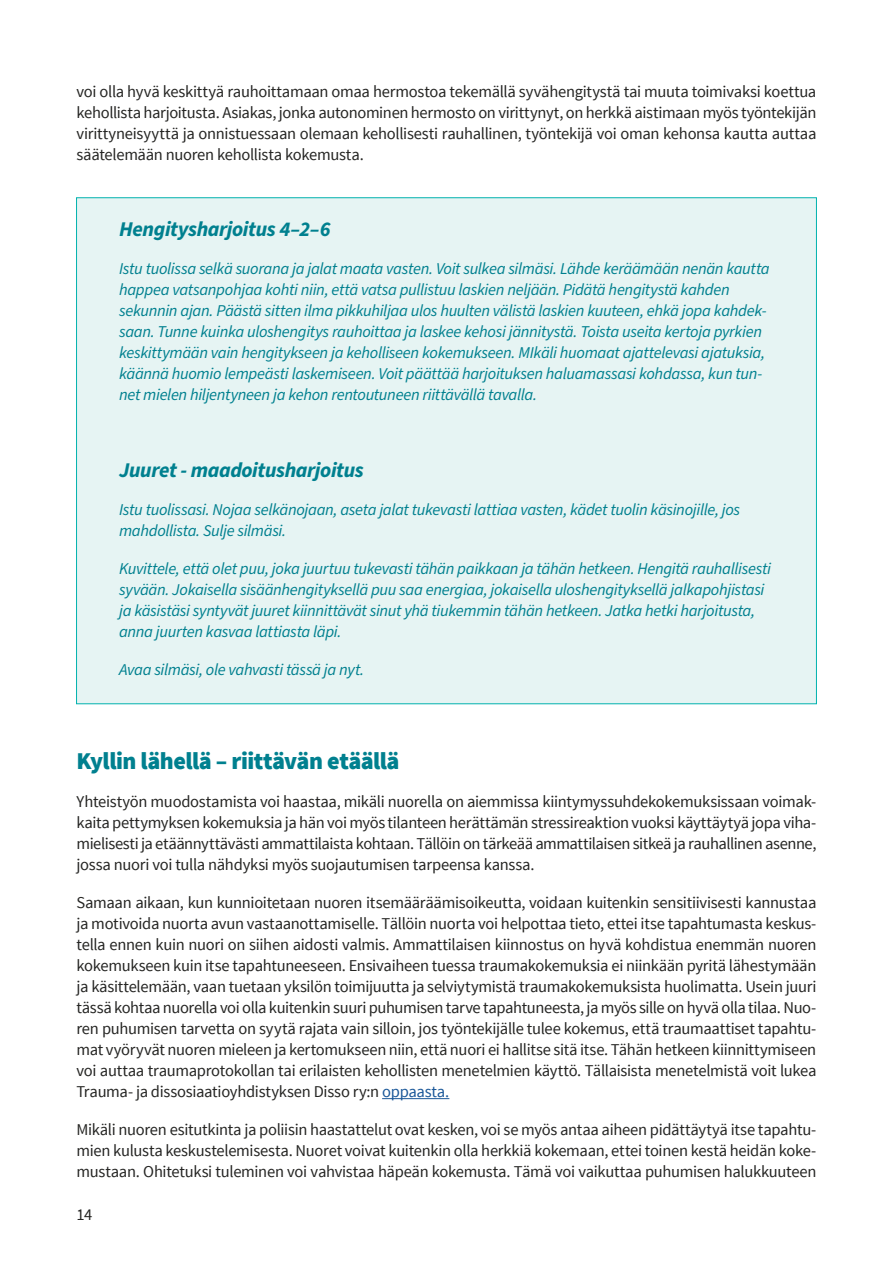
<style>
.page{position:relative;width:893px;height:1263px;background:#fff}
.page>*{position:absolute;margin:0;border:0;box-sizing:border-box;transform-origin:0 0}
.OTSIKKO_2_-_tummantu{font:900 24px "Source Sans Pro";letter-spacing:-.02em;color:#00808f}
.LEIPÄTEKSTI{font:italic 700 21px "Source Sans Pro";letter-spacing:-.015em;color:#00808f}
.LEIPÄTEKSTI-2{font:16.5px/21px "Source Sans Pro";letter-spacing:-.02em;color:#252523;text-align:justify}
.LEIPÄTEKSTI-3{font:italic 16.5px/21px "Source Sans Pro";letter-spacing:-.02em;color:#00808f}
.s1{color:#1b5899}
</style>
<div class="page">
<div style="left:76px;top:197px;width:741px;height:507px;background:#e6f4f3;border:1px solid #00b2ae"></div>
<hr style="left:382px;top:1098px;width:67px;height:1px;background:#1b5899">
<p class="LEIPÄTEKSTI-2" style="left:77px;top:82px;width:741px">voi olla hyvä keskittyä rauhoittamaan omaa hermostoa tekemällä syvähengitystä tai muuta toimivaksi koettua kehollista harjoitusta. Asiakas, jonka autonominen hermosto on virittynyt, on herkkä aistimaan myös työntekijän virittyneisyyttä ja onnistuessaan olemaan kehollisesti rauhallinen, työntekijä voi oman kehonsa kautta auttaa säätelemään nuoren kehollista kokemusta.</p>
<p class="LEIPÄTEKSTI" style="left:119px;top:215px;width:213px">Hengitysharjoitus 4–2–6</p>
<p class="LEIPÄTEKSTI-3" style="left:119px;top:259px;width:652px">Istu tuolissa selkä suorana ja jalat maata vasten. Voit sulkea silmäsi. Lähde keräämään nenän kautta happea vatsanpohjaa kohti niin, että vatsa pullistuu laskien neljään. Pidätä hengitystä kahden sekunnin ajan. Päästä sitten ilma pikkuhiljaa ulos huulten välistä laskien kuuteen, ehkä jopa kahdek&shy;saan. Tunne kuinka uloshengitys rauhoittaa ja laskee kehosi jännitystä. Toista useita kertoja pyrkien keskittymään vain hengitykseen ja keholliseen kokemukseen. MIkäli huomaat ajattelevasi ajatuksia, käännä huomio lempeästi laskemiseen. Voit päättää harjoituksen haluamassasi kohdassa, kun tun&shy;net mielen hiljentyneen ja kehon rentoutuneen riittävällä tavalla.</p>
<p class="LEIPÄTEKSTI" style="left:119px;top:455px;width:246px">Juuret - maadoitusharjoitus</p>
<p class="LEIPÄTEKSTI-3" style="left:119px;top:499px;width:623px">Istu tuolissasi. Nojaa selkänojaan, aseta jalat tukevasti lattiaa vasten, kädet tuolin käsinojille, jos mahdollista. Sulje silmäsi.</p>
<p class="LEIPÄTEKSTI-3" style="left:119px;top:558px;width:654px">Kuvittele, että olet puu, joka juurtuu tukevasti tähän paikkaan ja tähän hetkeen. Hengitä rauhallisesti syvään. Jokaisella sisäänhengityksellä puu saa energiaa, jokaisella uloshengityksellä jalkapohjistasi ja käsistäsi syntyvät juuret kiinnittävät sinut yhä tiukemmin tähän hetkeen. Jatka hetki harjoitusta, anna juurten kasvaa lattiasta läpi.</p>
<p class="LEIPÄTEKSTI-3" style="left:119px;top:659px;width:247px">Avaa silmäsi, ole vahvasti tässä ja nyt.</p>
<h2 class="OTSIKKO_2_-_tummantu" style="left:77px;top:746px;width:324px">Kyllin lähellä – riittävän etäällä</h2>
<p class="LEIPÄTEKSTI-2" style="left:77px;top:792px;width:741px">Yhteistyön muodostamista voi haastaa, mikäli nuorella on aiemmissa kiintymyssuhdekokemuksissaan voimak&shy;kaita pettymyksen kokemuksia ja hän voi myös tilanteen herättämän stressireaktion vuoksi käyttäytyä jopa viha&shy;mielisesti ja etäännyttävästi ammattilaista kohtaan. Tällöin on tärkeää ammattilaisen sitkeä ja rauhallinen asenne, jossa nuori voi tulla nähdyksi myös suojautumisen tarpeensa kanssa.</p>
<p class="LEIPÄTEKSTI-2" style="left:77px;top:893px;width:741px">Samaan aikaan, kun kunnioitetaan nuoren itsemääräämisoikeutta, voidaan kuitenkin sensitiivisesti kannustaa ja motivoida nuorta avun vastaanottamiselle. Tällöin nuorta voi helpottaa tieto, ettei itse tapahtumasta keskus&shy;tella ennen kuin nuori on siihen aidosti valmis. Ammattilaisen kiinnostus on hyvä kohdistua enemmän nuoren kokemukseen kuin itse tapahtuneeseen. Ensivaiheen tuessa traumakokemuksia ei niinkään pyritä lähestymään ja käsittelemään, vaan tuetaan yksilön toimijuutta ja selviytymistä traumakokemuksista huolimatta. Usein juuri tässä kohtaa nuorella voi olla kuitenkin suuri puhumisen tarve tapahtuneesta, ja myös sille on hyvä olla tilaa. Nuo&shy;ren puhumisen tarvetta on syytä rajata vain silloin, jos työntekijälle tulee kokemus, että traumaattiset tapahtu&shy;mat vyöryvät nuoren mieleen ja kertomukseen niin, että nuori ei hallitse sitä itse. Tähän hetkeen kiinnittymiseen voi auttaa traumaprotokollan tai erilaisten kehollisten menetelmien käyttö. Tällaisista menetelmistä voit lukea Trauma- ja dissosiaatioyhdistyksen Disso ry:n <span class="s1">oppaasta.</span></p>
<p class="LEIPÄTEKSTI-2" style="left:77px;top:1120px;width:741px">Mikäli nuoren esitutkinta ja poliisin haastattelut ovat kesken, voi se myös antaa aiheen pidättäytyä itse tapahtu&shy;mien kulusta keskustelemisesta. Nuoret voivat kuitenkin olla herkkiä kokemaan, ettei toinen kestä heidän koke&shy;mustaan. Ohitetuksi tuleminen voi vahvistaa häpeän kokemusta. Tämä voi vaikuttaa puhumisen halukkuuteen</p>
<p class="LEIPÄTEKSTI-2" style="left:77px;top:1204px;width:17px">14</p>
</div>
